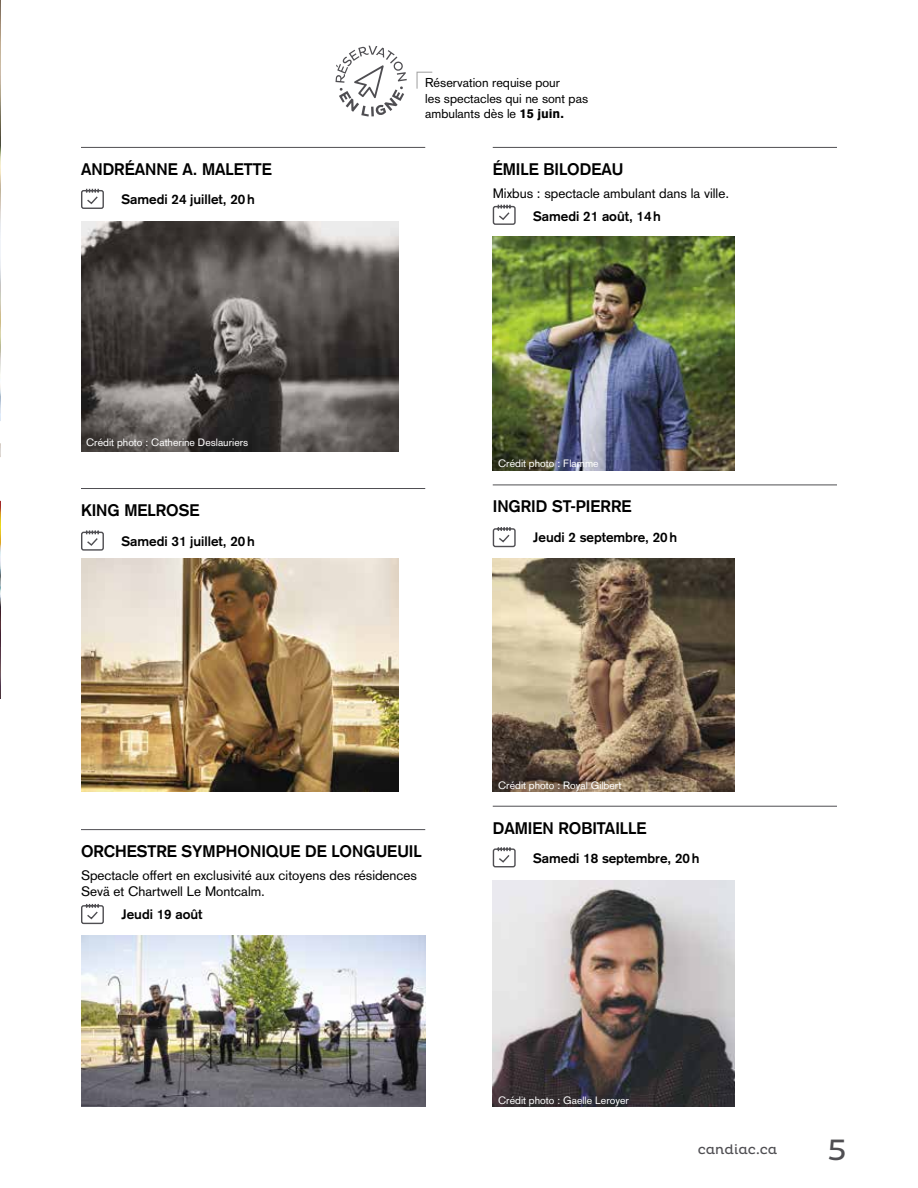
<style>
.page{position:relative;width:918px;height:1188px;background:#fff}
.page>*{position:absolute;margin:0;border:0;box-sizing:border-box;transform-origin:0 0}
.t1{font:30px "Pluto";color:#4f4e52}
.t2{font:700 16.5px "Akzidenz Grotesk";color:#000}
.t3{font:13.5px/16.2px "Akzidenz Grotesk";color:#000}
.t4{font:700 13.5px "Akzidenz Grotesk";color:#000}
.t5{font:13.5px "Pluto";color:#4f4e52}
.t6{font:12.75px/15.3px "Akzidenz Grotesk";color:#000}
.t7{font:10.5px "Akzidenz Grotesk";color:#fff}
.s1{font-weight:900}
</style>
<div class="page">
<hr style="left:81px;top:147px;width:344px;height:1px;background:#4f4e52">
<hr style="left:81px;top:488px;width:344px;height:1px;background:#4f4e52">
<hr style="left:81px;top:829px;width:344px;height:1px;background:#4f4e52">
<hr style="left:493px;top:147px;width:344px;height:1px;background:#4f4e52">
<hr style="left:493px;top:485px;width:344px;height:1px;background:#4f4e52">
<hr style="left:493px;top:806px;width:344px;height:1px;background:#4f4e52">
<img style="left:0;top:0;width:1px;height:699px">
<img style="left:81px;top:558px;width:317px;height:234px">
<img style="left:81px;top:221px;width:317px;height:230px">
<img style="left:493px;top:558px;width:242px;height:234px">
<img style="left:493px;top:881px;width:242px;height:226px">
<img style="left:81px;top:936px;width:344px;height:171px">
<svg style="left:492px;top:204px;width:24px;height:21px"></svg>
<svg style="left:492px;top:527px;width:24px;height:21px"></svg>
<svg style="left:81px;top:188px;width:23px;height:21px"></svg>
<svg style="left:81px;top:530px;width:23px;height:21px"></svg>
<svg style="left:81px;top:903px;width:23px;height:22px"></svg>
<svg style="left:492px;top:847px;width:24px;height:21px"></svg>
<img style="left:493px;top:237px;width:242px;height:234px">
<svg style="left:336px;top:46px;width:71px;height:71px"></svg>
<svg style="left:416px;top:71px;width:17px;height:18px"></svg>
<p class="t2" style="left:81px;top:159px;width:192px">ANDRÉANNE A. MALETTE</p>
<p class="t4" style="left:122px;top:192px;width:135px">Samedi 24 juillet, 20h</p>
<p class="t7" style="left:86px;top:436px;width:164px">Crédit photo : Catherine Deslauriers</p>
<p class="t2" style="left:81px;top:500px;width:120px">KING MELROSE</p>
<p class="t4" style="left:122px;top:533px;width:135px">Samedi 31 juillet, 20h</p>
<p class="t6" style="left:425px;top:75px;width:164px">Réservation requise pour<br>les spectacles qui ne sont pas ambulants dès le <span class="s1">15 juin.</span></p>
<p class="t2" style="left:493px;top:159px;width:132px">ÉMILE BILODEAU</p>
<p class="t3" style="left:493px;top:185px;width:238px">Mixbus : spectacle ambulant dans la ville.</p>
<p class="t4" style="left:533px;top:208px;width:129px">Samedi 21 août, 14h</p>
<p class="t7" style="left:498px;top:458px;width:102px">Crédit photo : Flamme</p>
<p class="t2" style="left:493px;top:497px;width:140px">INGRID ST-PIERRE</p>
<p class="t4" style="left:533px;top:529px;width:146px">Jeudi 2 septembre, 20h</p>
<p class="t7" style="left:498px;top:779px;width:125px">Crédit photo : Royal Gilbert</p>
<p class="t2" style="left:81px;top:841px;width:342px">ORCHESTRE SYMPHONIQUE DE LONGUEUIL</p>
<p class="t3" style="left:81px;top:867px;width:338px">Spectacle offert en exclusivité aux citoyens des résidences<br>Sevä et Chartwell Le Montcalm.</p>
<p class="t4" style="left:122px;top:906px;width:83px">Jeudi 19 août</p>
<p class="t2" style="left:493px;top:818px;width:155px">DAMIEN ROBITAILLE</p>
<p class="t4" style="left:533px;top:851px;width:168px">Samedi 18 septembre, 20h</p>
<p class="t7" style="left:498px;top:1094px;width:133px">Crédit photo : Gaelle Leroyer</p>
<p class="t5" style="left:698px;top:1142px;width:81px">candiac.ca</p>
<h1 class="t1" style="left:827px;top:1133px;width:21px">5</h1>
</div>
